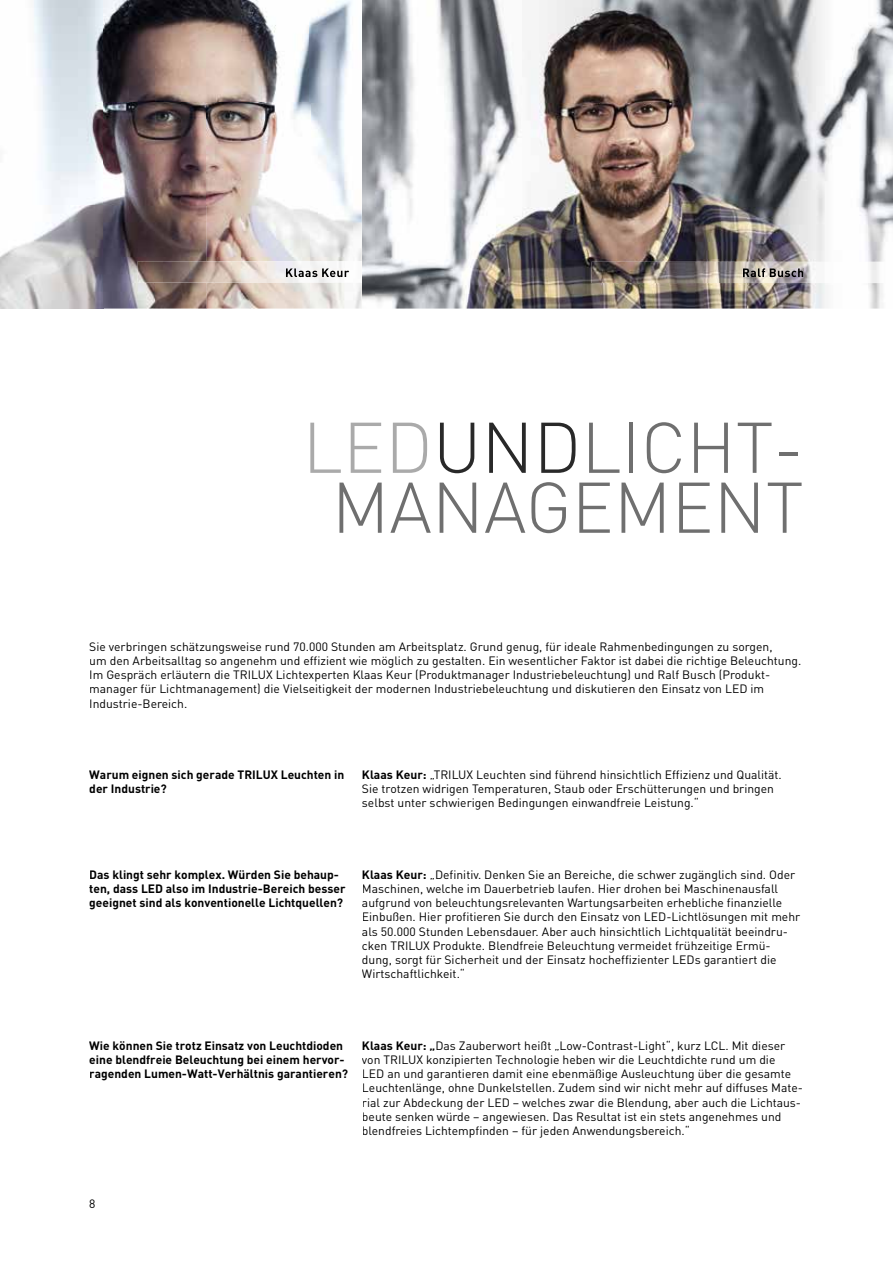
<style>
.page{position:relative;width:893px;height:1263px;background:#fff}
.page>*{position:absolute;margin:0;border:0;box-sizing:border-box;transform-origin:0 0}
.t1{font:300 70.5px/60px "DIN";color:#6f6f6f;text-align:center}
.t2{font:12px/14.2px "Trilux DIN";color:#000}
.t3{font:700 12px/14.2px "Trilux DIN";color:#000}
.s1{color:#aaa}
.s2{color:#292929}
.s3{font-weight:700}
</style>
<div class="page">
<img style="left:0;top:0;width:893px;height:309px">
<img style="left:138px;top:261px;width:223px;height:21px">
<svg style="left:361px;top:261px;width:1px;height:21px"></svg>
<img style="left:591px;top:262px;width:302px;height:21px">
<img style="left:743px;top:268px;width:60px;height:9px">
<img style="left:286px;top:268px;width:63px;height:9px">
<h1 class="t1" style="left:303px;top:417px;width:503px"><span class="s1">LED</span><span class="s2">UND</span>LICHT-<br>MANAGEMENT</h1>
<p class="t2" style="left:89px;top:639px;width:714px">Sie verbringen schätzungsweise rund 70.000 Stunden am Arbeitsplatz. Grund genug, für ideale Rahmenbedingungen zu sorgen,<br>um den Arbeitsalltag so angenehm und effizient wie möglich zu gestalten. Ein wesentlicher Faktor ist dabei die richtige Beleuchtung.<br>Im Gespräch erläutern die TRILUX Lichtexperten Klaas Keur (Produktmanager Industriebeleuchtung) und Ralf Busch (Produkt&shy;manager für Lichtmanagement) die Vielseitigkeit der modernen Industriebeleuchtung und disku tieren den Einsatz von LED im Industrie-Bereich.</p>
<p class="t3" style="left:89px;top:767px;width:257px">Warum eignen sich gerade TRILUX Leuchten in der Industrie?</p>
<p class="t2" style="left:362px;top:767px;width:421px"><span class="s3">Klaas Keur:</span> „TRILUX Leuchten sind führend hinsichtlich Effizienz und Qualität.<br>Sie trotzen widrigen Temperaturen, Staub oder Erschütterungen und bringen selbst unter schwierigen Bedingungen einwandfreie Leistung.“</p>
<p class="t3" style="left:89px;top:867px;width:258px">Das klingt sehr komplex. Würden Sie behaup&shy;ten, dass LED also im Industrie-Bereich besser geeignet sind als konventionelle Lichtquellen?</p>
<p class="t2" style="left:362px;top:867px;width:440px"><span class="s3">Klaas Keur:</span> „Definitiv. Denken Sie an Bereiche, die schwer zugänglich sind. Oder Maschinen, welche im Dauerbetrieb laufen. Hier drohen bei Maschinenausfall aufgrund von beleuchtungsrelevanten Wartungsarbeiten erhebliche finanzielle Einbußen. Hier profitieren Sie durch den Einsatz von LED-Lichtlösungen mit mehr als 50.000 Stunden Lebensdauer. Aber auch hinsichtlich Lichtqualität beeindru&shy;cken TRILUX Produkte. Blendfreie Beleuchtung vermeidet frühzeitige Ermü&shy;dung, sorgt für Sicherheit und der Einsatz hocheffizienter LEDs garantiert die Wirtschaftlichkeit.“</p>
<p class="t3" style="left:89px;top:1038px;width:260px">Wie können Sie trotz Einsatz von Leuchtdioden eine blendfreie Beleuchtung bei einem hervor&shy;ragenden Lumen-Watt-Verhältnis garantieren?</p>
<p class="t2" style="left:362px;top:1038px;width:443px"><span class="s3">Klaas Keur: „</span>Das Zauberwort heißt „Low-Contrast-Light“, kurz LCL. Mit dieser von TRILUX konzipierten Technologie heben wir die Leuchtdichte rund um die<br>LED an und garantieren damit eine ebenmäßige Ausleuchtung über die gesamte Leuchtenlänge, ohne Dunkelstellen. Zudem sind wir nicht mehr auf diffuses Mate&shy;rial zur Abdeckung der LED – welches zwar die Blendung, aber auch die Lichtaus&shy;beute senken würde – angewiesen. Das Resultat ist ein stets angenehmes und blendfreies Lichtempfinden – für jeden Anwendungsbereich.“</p>
<p class="t2" style="left:89px;top:1197px;width:8px">8</p>
</div>
